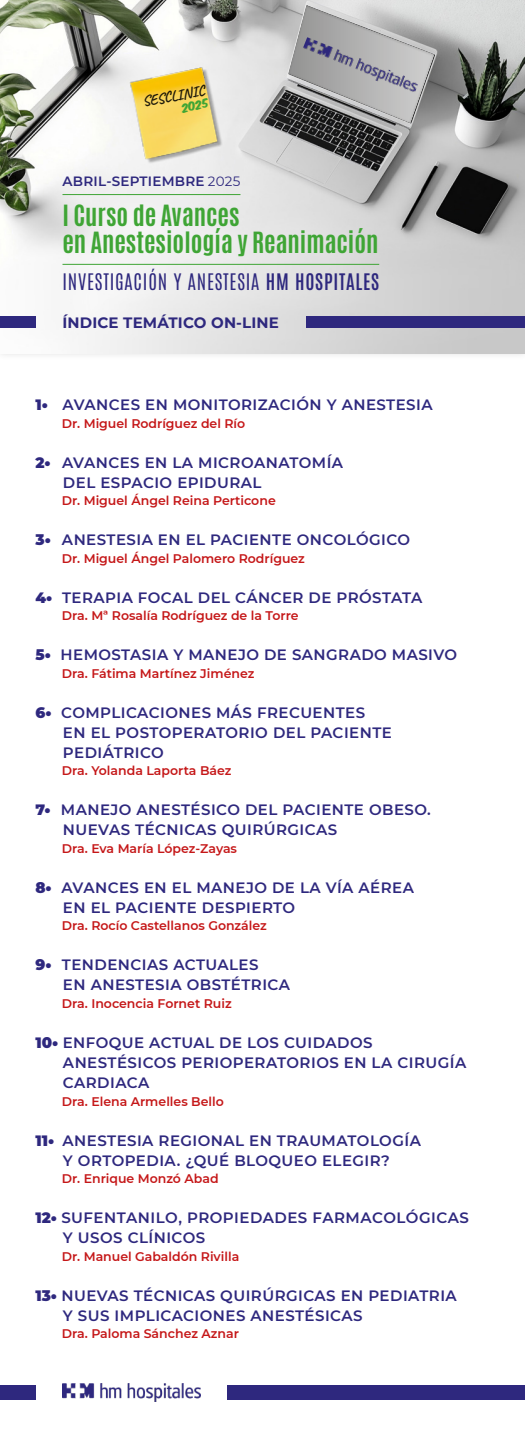
<style>
.page{position:relative;width:525px;height:1438px;background:#fff}
.page>*{position:absolute;margin:0;border:0;box-sizing:border-box;transform-origin:0 0}
.t1{font:700 24.88px/27.5px "Antonio";color:#3fa535}
.t2{font:300 19.38px "Antonio";letter-spacing:.04em;color:#2e287e}
.t3{font:600 15px/20px "Montserrat";letter-spacing:.03em;color:#2e287e}
.t4{font:700 15px "Montserrat";letter-spacing:.01em;color:#2e287e}
.t5{font:14.62px "Caveat";color:#1f1f1f}
.t6{font:600 13.5px "Montserrat";letter-spacing:.02em;color:#2e287e}
.t7{font:600 12.5px "Montserrat";color:#c51718}
.t8{font:10.62px "Komika Axis";color:#3fa535}
.s1{font-weight:400}
.s2{font-weight:600}
.s3{font-weight:900}
</style>
<div class="page">
<div style="left:0;top:0;width:524px;height:361px;background:#000;opacity:.13"></div>
<img style="left:0;top:0;width:524px;height:353px">
<div style="left:0;top:317px;width:35px;height:11px;background:#2e287e"></div>
<div style="left:306px;top:317px;width:218px;height:11px;background:#2e287e"></div>
<div style="left:227px;top:1385px;width:297px;height:15px;background:#2e287e"></div>
<div style="left:0;top:1385px;width:35px;height:15px;background:#2e287e"></div>
<div style="left:276px;top:0;width:168px;height:125px;background:#000;opacity:.29"></div>
<img style="left:301px;top:37px;width:118px;height:59px">
<img style="left:114px;top:59px;width:124px;height:120px">
<hr style="left:62px;top:194px;width:178px;height:1px;background:#3fa535">
<hr style="left:62px;top:264px;width:317px;height:1px;background:#3fa535">
<img style="left:62px;top:1383px;width:138px;height:18px">
<p class="t5" style="left:141px;top:92px;width:64px;rotate:-10deg">SESCLINIC</p>
<p class="t8" style="left:181px;top:103px;width:28px;rotate:-12deg">2025</p>
<p class="t6" style="left:62px;top:171px;width:179px">ABRIL-SEPTIEMBRE <span class="s1">2025</span></p>
<h1 class="t1" style="left:62px;top:202px;width:317px">I Curso de Avances<br>en Anestesiología y Reanimación</h1>
<p class="t2" style="left:62px;top:268px;width:318px">INVESTIGACIÓN Y ANESTESIA <span class="s2">HM HOSPITALES</span></p>
<p class="t4" style="left:62px;top:311px;width:218px">ÍNDICE TEMÁTICO ON-LINE</p>
<p class="t3" style="left:35px;top:394px;width:398px"><span class="s3">1•</span> AVANCES EN MONITORIZACIÓN Y ANESTESIA</p>
<p class="t7" style="left:62px;top:414px;width:185px">Dr. Miguel Rodríguez del Río</p>
<p class="t3" style="left:63px;top:452px;width:281px;text-indent:-27px"><span class="s3">2•</span> AVANCES EN LA MICROANATOMÍA<br>DEL ESPACIO EPIDURAL</p>
<p class="t7" style="left:62px;top:492px;width:215px">Dr. Miguel Ángel Reina Perticone</p>
<p class="t3" style="left:35px;top:529px;width:376px"><span class="s3">3•</span> ANESTESIA EN EL PACIENTE ONCOLÓGICO</p>
<p class="t7" style="left:62px;top:549px;width:244px">Dr. Miguel Ángel Palomero Rodríguez</p>
<p class="t3" style="left:35px;top:587px;width:388px"><span class="s3">4•</span> TERAPIA FOCAL DEL CÁNCER DE PRÓSTATA</p>
<p class="t7" style="left:62px;top:607px;width:238px">Dra. Mª Rosalía Rodríguez de la Torre</p>
<p class="t3" style="left:35px;top:644px;width:423px"><span class="s3">5•</span> HEMOSTASIA Y MANEJO DE SANGRADO MASIVO</p>
<p class="t7" style="left:62px;top:664px;width:194px">Dra. Fátima Martínez Jiménez</p>
<p class="t3" style="left:63px;top:702px;width:330px;text-indent:-27px"><span class="s3">6•</span> COMPLICACIONES MÁS FRECUENTES<br>EN EL POSTOPERATORIO DEL PACIENTE<br>PEDIÁTRICO</p>
<p class="t7" style="left:62px;top:762px;width:171px">Dra. Yolanda Laporta Báez</p>
<p class="t3" style="left:63px;top:799px;width:369px;text-indent:-27px"><span class="s3">7•</span> MANEJO ANESTÉSICO DEL PACIENTE OBESO.<br>NUEVAS TÉCNICAS QUIRÚRGICAS</p>
<p class="t7" style="left:62px;top:839px;width:177px">Dra. Eva María López-Zayas</p>
<p class="t3" style="left:63px;top:877px;width:352px;text-indent:-27px"><span class="s3">8•</span> AVANCES EN EL MANEJO DE LA VÍA AÉREA<br>EN EL PACIENTE DESPIERTO</p>
<p class="t7" style="left:62px;top:917px;width:206px">Dra. Rocío Castellanos González</p>
<p class="t3" style="left:63px;top:954px;width:228px;text-indent:-27px"><span class="s3">9•</span> TENDENCIAS ACTUALES<br>EN ANESTESIA OBSTÉTRICA</p>
<p class="t7" style="left:62px;top:994px;width:171px">Dra. Inocencia Fornet Ruiz</p>
<p class="t3" style="left:63px;top:1032px;width:404px;text-indent:-27px"><span class="s3">10•</span> ENFOQUE ACTUAL DE LOS CUIDADOS<br>ANESTÉSICOS PERIOPERATORIOS EN LA CIRUGÍA<br>CARDIACA</p>
<p class="t7" style="left:62px;top:1092px;width:163px">Dra. Elena Armelles Bello</p>
<p class="t3" style="left:35px;top:1129px;width:387px;text-align:center"><span class="s3">11•</span> ANESTESIA REGIONAL EN TRAUMATOLOGÍA<br>Y ORTOPEDIA. ¿QUÉ BLOQUEO ELEGIR?</p>
<p class="t7" style="left:62px;top:1169px;width:158px">Dr. Enrique Monzó Abad</p>
<p class="t3" style="left:63px;top:1207px;width:407px;text-indent:-27px"><span class="s3">12•</span> SUFENTANILO, PROPIEDADES FARMACOLÓGICAS<br>Y USOS CLÍNICOS</p>
<p class="t7" style="left:62px;top:1247px;width:179px">Dr. Manuel Gabaldón Rivilla</p>
<p class="t3" style="left:63px;top:1284px;width:395px;text-indent:-27px"><span class="s3">13•</span> NUEVAS TÉCNICAS QUIRÚRGICAS EN PEDIATRIA<br>Y SUS IMPLICACIONES ANESTÉSICAS</p>
<p class="t7" style="left:62px;top:1324px;width:179px">Dra. Paloma Sánchez Aznar</p>
</div>
